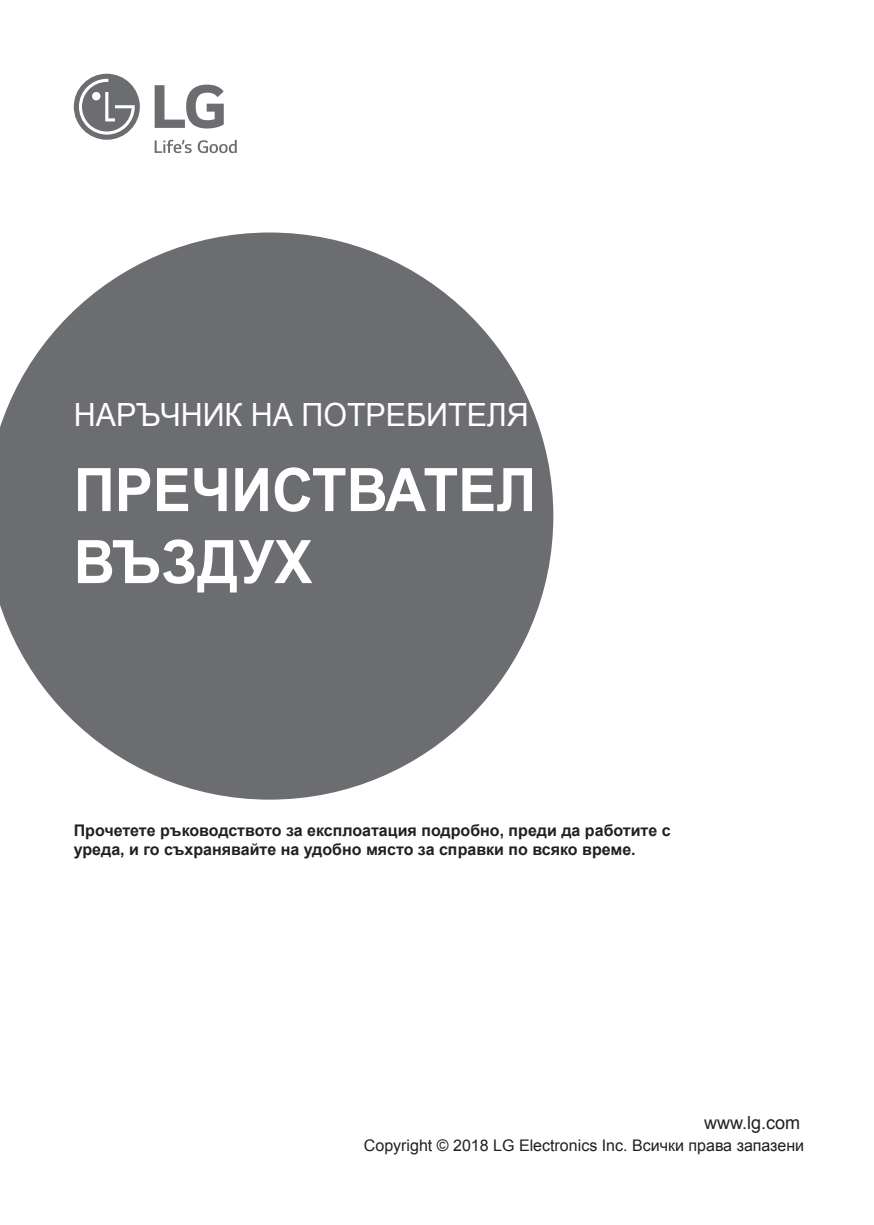
<style>
.page{position:relative;width:874px;height:1225px;background:#fff}
.page>*{position:absolute;margin:0;border:0;box-sizing:border-box;transform-origin:0 0}
.Model_Name{font:700 60px/72px "Arial";color:#fff;scale:.95 1}
.UM{font:32px "Arial";color:#fff;scale:.95 1}
.Web_address{font:18px "Arial";color:#231f20}
.Cover_body_1{font:700 16px/19.2px "Arial";color:#231f20}
.t1{font:16px "Arial";color:#231f20}
</style>
<div class="page">
<svg style="left:74px;top:74px;width:66px;height:66px"></svg>
<svg style="left:154px;top:85px;width:70px;height:43px"></svg>
<svg style="left:154px;top:140px;width:37px;height:13px"></svg>
<svg style="left:198px;top:140px;width:39px;height:13px"></svg>
<svg style="left:0;top:232px;width:553px;height:567px;fill:#6c6d70"></svg>
<p class="UM" style="left:74px;top:393px;width:480px">НАРЪЧНИК НА ПОТРЕБИТЕЛЯ</p>
<p class="Model_Name" style="left:74px;top:455px;width:585px">ПРЕЧИСТВАТЕЛ ЗА<br>ВЪЗДУХ</p>
<p class="Cover_body_1" style="left:74px;top:821px;width:598px">Прочетете ръководството за експлоатация подробно, преди да работите с уреда, и го съхранявайте на удобно място за справки по всяко време.</p>
<p class="Web_address" style="left:703px;top:1110px;width:98px">www.lg.com</p>
<p class="t1" style="left:364px;top:1134px;width:441px">Copyright © 2018 LG Electronics Inc. Всички права запазени</p>
</div>
